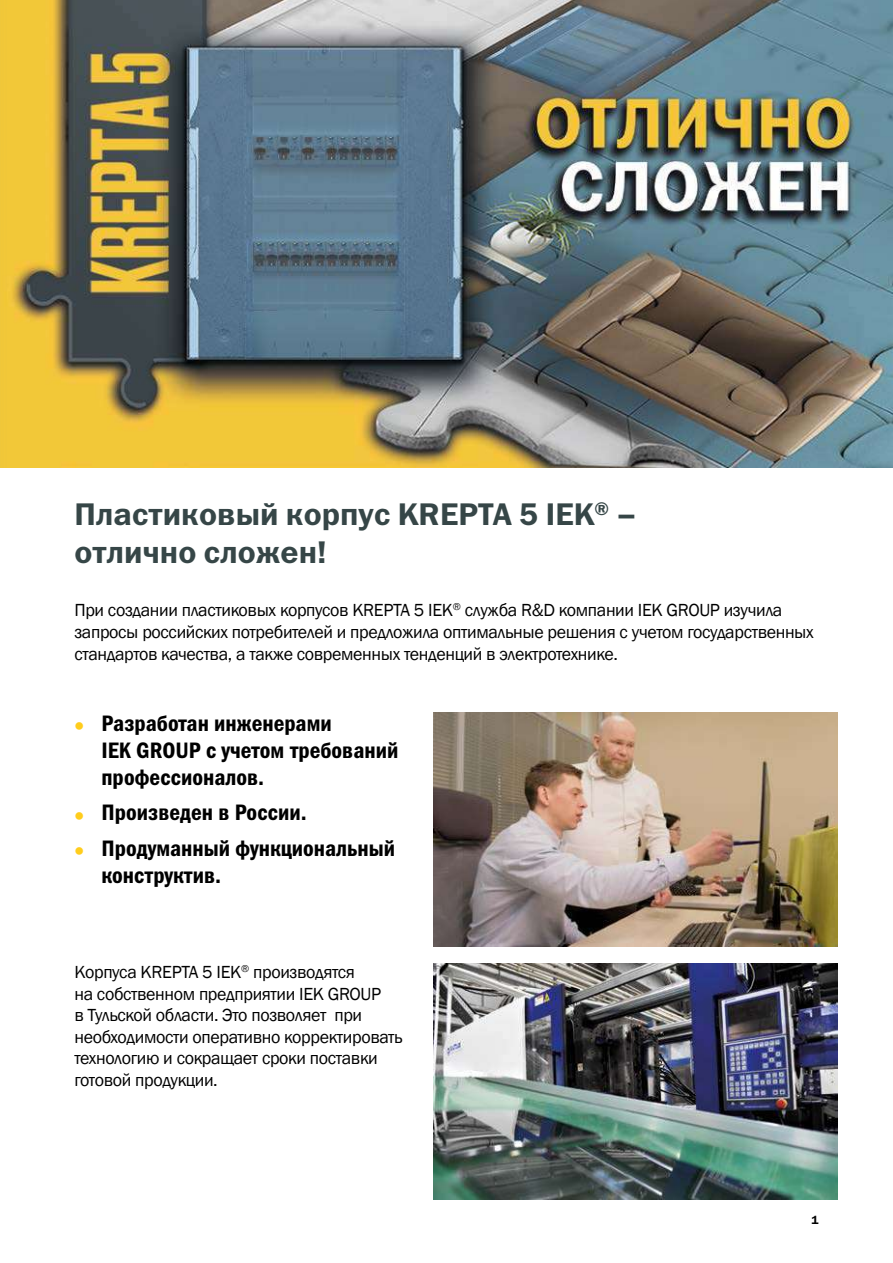
<style>
.page{position:relative;width:893px;height:1263px;background:#fff}
.page>*{position:absolute;margin:0;border:0;box-sizing:border-box;transform-origin:0 0}
.t1{font:31.5px/37.8px "Franklin Gothic Demi C";color:#364647}
.t2{font:22.5px/27px "Franklin Gothic Demi Cond C";color:#000}
.t3{font:18px/21.6px "Franklin Gothic";letter-spacing:-.02em;color:#000}
.t4{font:600 12px "Franklin Gothic";color:#000}
.s1{color:#ffcd1c}
</style>
<div class="page">
<img style="left:434px;top:712px;width:404px;height:234px">
<img style="left:0;top:0;width:893px;height:468px">
<img style="left:434px;top:963px;width:404px;height:236px">
<h1 class="t1" style="left:74px;top:495px;width:564px">Пластиковый корпус KREPTA 5 IEK<sup>®</sup> – отлично сложен!</h1>
<p class="t3" style="left:74px;top:600px;width:741px">При создании пластиковых корпусов KREPTA 5 IEK<sup>®</sup> служба R&amp;D компании IEK GROUP изучила запросы российских потребителей и предложила оптимальные решения с учетом государственных стандартов качества, а также современных тенденций в электротехнике.</p>
<p class="t2" style="left:101px;top:709px;width:299px;text-indent:-27px"><span class="s1">•</span> Разработан инженерами<br>IEK GROUP с учетом требований профессионалов.</p>
<p class="t2" style="left:74px;top:799px;width:234px"><span class="s1">•</span> Произведен в России.</p>
<p class="t2" style="left:101px;top:834px;width:295px;text-indent:-27px"><span class="s1">•</span> Продуманный функциональный конструктив.</p>
<p class="t3" style="left:74px;top:961px;width:330px">Корпуса KREPTA 5 IEK<sup>®</sup> производятся<br>на собственном предприятии IEK GROUP<br>в Тульской области. Это позволяет при необходимости оперативно корректировать технологию и сокращает сроки поставки готовой продукции.</p>
<p class="t4" style="left:811px;top:1212px;width:9px">1</p>
</div>
